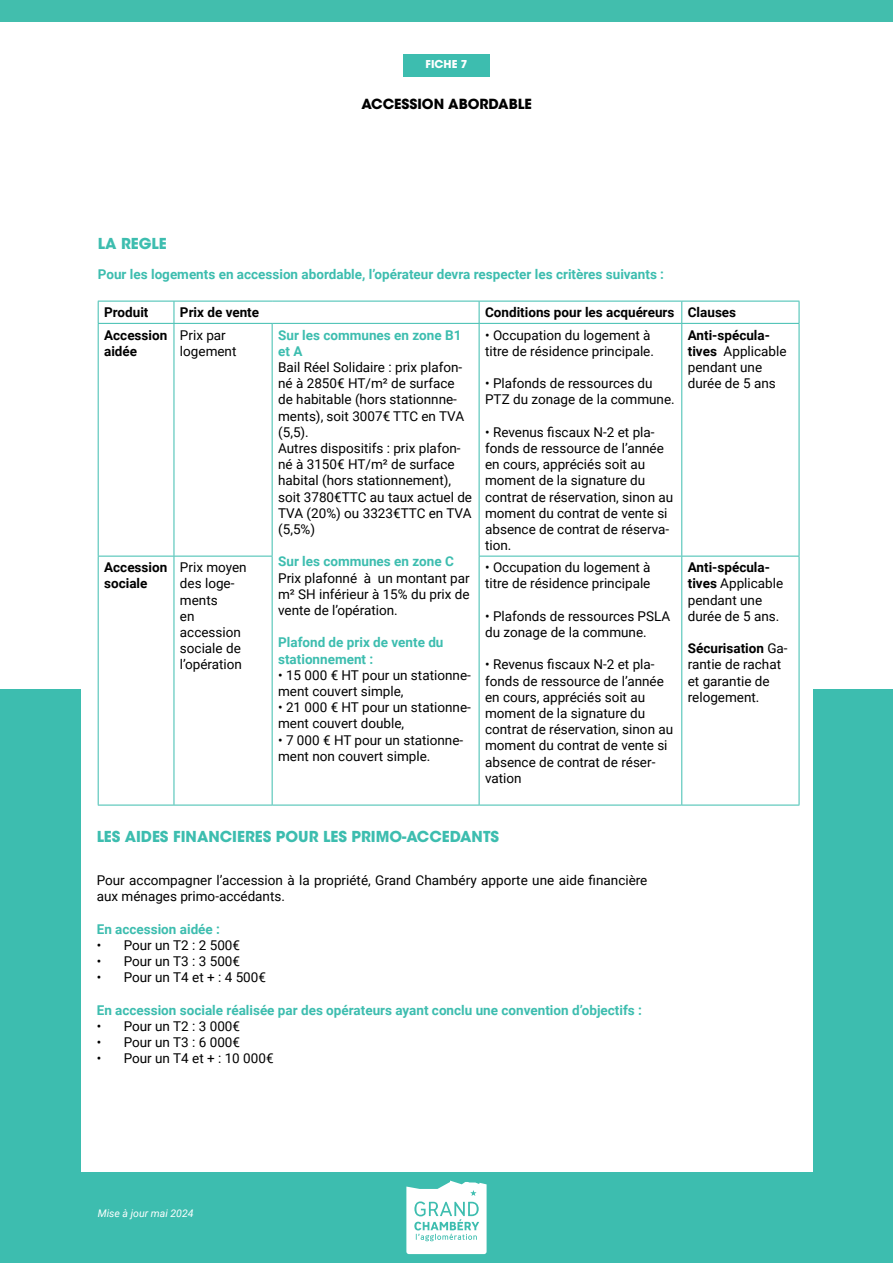
<style>
.page{position:relative;width:893px;height:1263px;background:#fff}
.page>*{position:absolute;margin:0;border:0;box-sizing:border-box;transform-origin:0 0}
.t1{font:700 15px "ITC Avant Garde Std";color:#3dbdaf}
.t2{font:700 13.8px "ITC Avant Garde Std";color:#000}
.t3{font:13.5px/16.2px "Roboto";color:#000}
.t4{font:700 13.5px/16.2px "Roboto";color:#3dbdaf}
.t5{font:700 13.5px/16.2px "Roboto";color:#000}
.t6{font:700 10.8px "ITC Avant Garde Std";color:#fff}
.t7{font:italic 10.5px "Roboto";color:#fff}
.s1{font-weight:400}
.s2{font-weight:700}
</style>
<div class="page">
<div style="left:0;top:689px;width:893px;height:574px;background:#3dbdaf"></div>
<div style="left:0;top:0;width:893px;height:21px;background:#42bead"></div>
<div style="left:81px;top:656px;width:731px;height:516px;background:#fff"></div>
<svg style="left:406px;top:1180px;width:81px;height:74px;background:#d6f1ee"></svg>
<div style="left:403px;top:54px;width:87px;height:23px;background:#3dbdaf"></div>
<hr style="left:98px;top:301px;width:76px;height:1px;background:#3dbdaf">
<svg style="left:98px;top:301px;width:1px;height:22px"></svg>
<hr style="left:174px;top:301px;width:98px;height:1px;background:#3dbdaf">
<svg style="left:174px;top:301px;width:1px;height:22px"></svg>
<hr style="left:272px;top:301px;width:207px;height:1px;background:#3dbdaf">
<hr style="left:479px;top:301px;width:203px;height:1px;background:#3dbdaf">
<svg style="left:479px;top:301px;width:1px;height:22px"></svg>
<hr style="left:682px;top:301px;width:117px;height:1px;background:#3dbdaf">
<svg style="left:681px;top:301px;width:1px;height:22px"></svg>
<svg style="left:799px;top:301px;width:1px;height:22px"></svg>
<hr style="left:98px;top:323px;width:76px;height:1px;background:#3dbdaf">
<hr style="left:98px;top:324px;width:1px;height:232px;background:#3dbdaf">
<hr style="left:174px;top:323px;width:98px;height:1px;background:#3dbdaf">
<hr style="left:174px;top:324px;width:1px;height:232px;background:#3dbdaf">
<hr style="left:272px;top:323px;width:207px;height:1px;background:#3dbdaf">
<hr style="left:272px;top:324px;width:1px;height:232px;background:#3dbdaf">
<hr style="left:479px;top:323px;width:203px;height:1px;background:#3dbdaf">
<hr style="left:479px;top:324px;width:1px;height:232px;background:#3dbdaf">
<hr style="left:682px;top:323px;width:117px;height:1px;background:#3dbdaf">
<hr style="left:681px;top:324px;width:1px;height:232px;background:#3dbdaf">
<hr style="left:799px;top:324px;width:1px;height:232px;background:#3dbdaf">
<hr style="left:98px;top:556px;width:76px;height:1px;background:#3dbdaf">
<hr style="left:98px;top:556px;width:1px;height:249px;background:#3dbdaf">
<hr style="left:174px;top:556px;width:99px;height:1px;background:#3dbdaf">
<hr style="left:174px;top:556px;width:1px;height:249px;background:#3dbdaf">
<hr style="left:272px;top:556px;width:1px;height:249px;background:#3dbdaf">
<hr style="left:479px;top:556px;width:203px;height:1px;background:#3dbdaf">
<hr style="left:479px;top:556px;width:1px;height:249px;background:#3dbdaf">
<hr style="left:682px;top:556px;width:117px;height:1px;background:#3dbdaf">
<hr style="left:681px;top:556px;width:1px;height:249px;background:#3dbdaf">
<hr style="left:799px;top:556px;width:1px;height:249px;background:#3dbdaf">
<hr style="left:98px;top:805px;width:76px;height:1px;background:#3dbdaf">
<hr style="left:174px;top:805px;width:98px;height:1px;background:#3dbdaf">
<hr style="left:272px;top:805px;width:207px;height:1px;background:#3dbdaf">
<hr style="left:479px;top:805px;width:203px;height:1px;background:#3dbdaf">
<hr style="left:682px;top:805px;width:117px;height:1px;background:#3dbdaf">
<p class="t6" style="left:426px;top:57px;width:43px">FICHE 7</p>
<p class="t2" style="left:361px;top:95px;width:172px">ACCESSION ABORDABLE</p>
<p class="t1" style="left:98px;top:234px;width:71px">LA REGLE</p>
<p class="t4" style="left:98px;top:265px;width:568px">Pour les logements en accession abordable, l’opérateur devra respecter les critères suivants :</p>
<p class="t5" style="left:104px;top:304px;width:46px">Produit</p>
<p class="t5" style="left:180px;top:304px;width:81px">Prix de vente</p>
<p class="t5" style="left:485px;top:304px;width:191px">Conditions pour les acquéreurs</p>
<p class="t5" style="left:688px;top:304px;width:50px">Clauses</p>
<p class="t5" style="left:104px;top:326px;width:65px">Accession aidée</p>
<p class="t3" style="left:180px;top:326px;width:47px">Prix par</p>
<p class="t4" style="left:278px;top:326px;width:185px">Sur les communes en zone B1 et A</p>
<p class="t3" style="left:278px;top:358px;width:188px">Bail Réel Solidaire : prix plafon&shy;né à 2850€ HT/m² de surface de habitable (hors stationnne&shy;ments), soit 3007€ TTC en TVA (5,5).</p>
<p class="t3" style="left:278px;top:439px;width:195px">Autres dispositifs : prix plafon&shy;né à 3150€ HT/m² de surface habital (hors stationnement), soit 3780€TTC au taux actuel de<br>TVA (20%) ou 3323€TTC en TVA (5,5%)</p>
<p class="t4" style="left:278px;top:553px;width:177px">Sur les communes en zone C</p>
<p class="t3" style="left:278px;top:569px;width:193px;text-align:justify">Prix plafonné à un montant par m² SH inférieur à 15% du prix de vente de l’opération.</p>
<p class="t4" style="left:278px;top:634px;width:167px">Plafond de prix de vente du stationnement :</p>
<p class="t3" style="left:278px;top:666px;width:194px">• 15 000 € HT pour un stationne&shy;ment couvert simple,</p>
<p class="t3" style="left:278px;top:699px;width:194px">• 21 000 € HT pour un stationne&shy;ment couvert double,</p>
<p class="t3" style="left:278px;top:731px;width:187px">• 7 000 € HT pour un stationne&shy;ment non couvert simple.</p>
<p class="t3" style="left:485px;top:326px;width:170px">• Occupation du logement à titre de résidence principale.</p>
<p class="t3" style="left:485px;top:375px;width:191px">• Plafonds de ressources du<br>PTZ du zonage de la commune.</p>
<p class="t3" style="left:485px;top:423px;width:190px">• Revenus fiscaux N-2 et pla&shy;fonds de ressource de l’année en cours, appréciés soit au moment de la signature du contrat de réservation, sinon au moment du contrat de vente si absence de contrat de réserva&shy;tion.</p>
<p class="t5" style="left:688px;top:326px;width:100px">Anti-spécula&shy;tives <span class="s1">Applicable</span></p>
<p class="t3" style="left:688px;top:358px;width:89px">pendant une durée de 5 ans</p>
<p class="t3" style="left:180px;top:342px;width:58px">logement</p>
<p class="t3" style="left:485px;top:559px;width:167px">• Occupation du logement à titre de résidence principale</p>
<p class="t3" style="left:485px;top:607px;width:187px">• Plafonds de ressources PSLA du zonage de la commune.</p>
<p class="t3" style="left:485px;top:656px;width:190px">• Revenus fiscaux N-2 et pla&shy;fonds de ressource de l’année en cours, appréciés soit au moment de la signature du contrat de réservation, sinon au moment du contrat de vente si absence de contrat de réser&shy;vation</p>
<p class="t5" style="left:688px;top:559px;width:97px">Anti-spécula&shy;tives <span class="s1">Applicable</span></p>
<p class="t3" style="left:688px;top:591px;width:93px">pendant une durée de 5 ans.</p>
<p class="t3" style="left:688px;top:640px;width:101px"><span class="s2">Sécurisation</span> Ga&shy;rantie de rachat et garantie de</p>
<p class="t3" style="left:688px;top:688px;width:73px">relogement.</p>
<p class="t5" style="left:104px;top:559px;width:65px">Accession sociale</p>
<p class="t3" style="left:180px;top:559px;width:68px">Prix moyen des loge&shy;ments</p>
<p class="t3" style="left:180px;top:607px;width:16px">en</p>
<p class="t3" style="left:180px;top:624px;width:62px">accession</p>
<p class="t3" style="left:180px;top:640px;width:62px">sociale de</p>
<p class="t3" style="left:180px;top:656px;width:64px">l’opération</p>
<p class="t1" style="left:97px;top:827px;width:404px">LES AIDES FINANCIERES POUR LES PRIMO-ACCEDANTS</p>
<p class="t3" style="left:97px;top:872px;width:552px">Pour accompagner l’accession à la propriété, Grand Chambéry apporte une aide financière aux ménages primo-accédants.</p>
<p class="t4" style="left:97px;top:920px;width:125px">En accession aidée :</p>
<p class="t3" style="left:97px;top:936px;width:145px">• Pour un T2 : 2 500€</p>
<p class="t3" style="left:97px;top:953px;width:145px">• Pour un T3 : 3 500€</p>
<p class="t3" style="left:97px;top:969px;width:171px">• Pour un T4 et + : 4 500€</p>
<p class="t4" style="left:97px;top:1001px;width:547px">En accession sociale réalisée par des opérateurs ayant conclu une convention d’objectifs :</p>
<p class="t3" style="left:97px;top:1017px;width:145px">• Pour un T2 : 3 000€</p>
<p class="t3" style="left:97px;top:1034px;width:145px">• Pour un T3 : 6 000€</p>
<p class="t3" style="left:97px;top:1050px;width:178px">• Pour un T4 et + : 10 000€</p>
<p class="t7" style="left:98px;top:1206px;width:97px">Mise à jour mai 2024</p>
</div>
